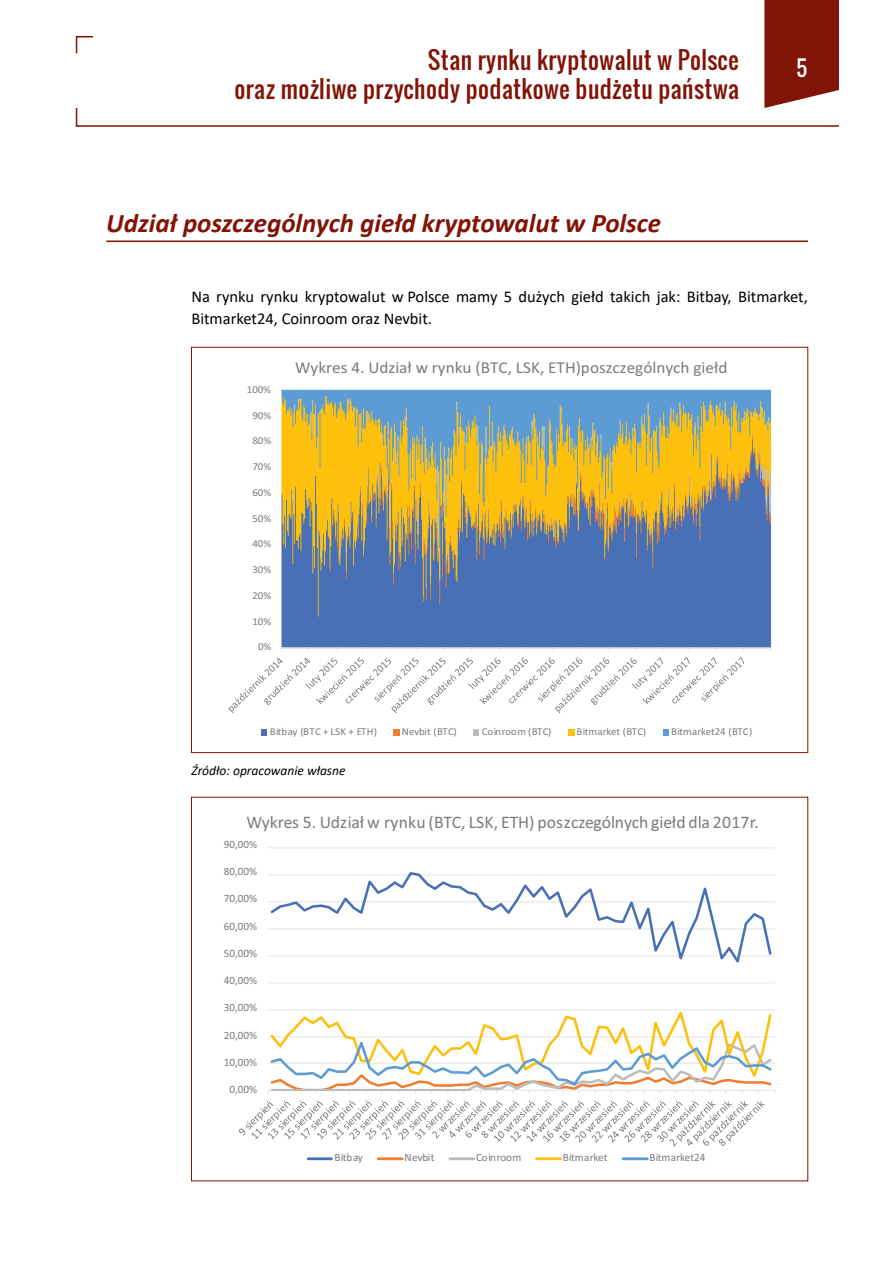
<style>
.page{position:relative;width:893px;height:1263px;background:#fff}
.page>*{position:absolute;margin:0;border:0;box-sizing:border-box;transform-origin:0 0}
.Heading_1{font:italic 700 27px "Calibri";color:#811307}
.t1{font:23.4px/29px "Oswald";letter-spacing:.02em;color:#811307;text-align:right}
.t2{font:21px "Oswald";color:#fff}
.t3{font:17.7px "Calibri";color:#7b7b7b}
.t4{font:16.65px "Calibri";color:#7b7b7b}
.t5{font:16.5px/22.5px "Calibri";color:#000}
.annotation_text{font:italic 13.5px "Calibri";color:#000}
.t6{font:11.25px "Calibri";letter-spacing:-.005em;color:#7b7b7b}
.t7{font:10.5px "Calibri";letter-spacing:-.005em;color:#7b7b7b}
</style>
<div class="page">
<svg style="left:75px;top:0;width:764px;height:127px"></svg>
<hr style="left:106px;top:241px;width:702px;height:1px;background:#811307">
<div style="left:281px;top:616px;width:490px;height:31px;background:#4770b6"></div>
<div style="left:281px;top:548px;width:490px;height:68px;background:#4770b6"></div>
<svg style="left:281px;top:390px;width:490px;height:158px;background:#ada566"></svg>
<hr style="left:281px;top:647px;width:490px;height:1px;background:#e3e3e3">
<svg style="left:228px;top:657px;width:516px;height:56px"></svg>
<svg style="left:262px;top:729px;width:5px;height:6px"></svg>
<svg style="left:393px;top:729px;width:6px;height:6px"></svg>
<svg style="left:474px;top:729px;width:5px;height:6px"></svg>
<svg style="left:568px;top:729px;width:6px;height:6px"></svg>
<svg style="left:663px;top:729px;width:6px;height:6px"></svg>
<hr style="left:268px;top:982px;width:507px;height:1px;background:#e3e3e3">
<hr style="left:268px;top:955px;width:507px;height:1px;background:#e3e3e3">
<hr style="left:268px;top:928px;width:507px;height:1px;background:#e3e3e3">
<hr style="left:268px;top:901px;width:507px;height:1px;background:#e3e3e3">
<hr style="left:268px;top:874px;width:507px;height:1px;background:#e3e3e3">
<hr style="left:268px;top:847px;width:507px;height:1px;background:#e3e3e3">
<svg style="left:268px;top:872px;width:505px;height:91px"></svg>
<svg style="left:268px;top:1009px;width:507px;height:85px"></svg>
<svg style="left:239px;top:1100px;width:526px;height:46px"></svg>
<hr style="left:308px;top:1157px;width:23px;height:3px;background:#4770b6">
<hr style="left:378px;top:1157px;width:24px;height:3px;background:#ee7e32">
<hr style="left:450px;top:1157px;width:24px;height:3px;background:#bcbcbb">
<hr style="left:536px;top:1157px;width:25px;height:3px;background:#fcc00d">
<hr style="left:623px;top:1157px;width:24px;height:3px;background:#5c9bd4">
<h2 class="t1" style="left:235px;top:45px;width:506px">Stan rynku kryptowalut w Polsce<br>oraz możliwe przychody podatkowe budżetu państwa</h2>
<h3 class="t2" style="left:796px;top:52px;width:12px">5</h3>
<h2 class="Heading_1" style="left:106px;top:204px;width:556px">Udział poszczególnych giełd kryptowalut w Polsce</h2>
<p class="t5" style="left:191px;top:285px;width:618px">Na rynku rynku kryptowalut w Polsce mamy 5 dużych giełd takich jak: Bitbay, Bitmarket,<br>Bitmarket24, Coinroom oraz Nevbit.</p>
<p class="t7" style="left:247px;top:382px;width:26px">100%</p>
<p class="t7" style="left:252px;top:408px;width:20px">90%</p>
<p class="t7" style="left:252px;top:434px;width:20px">80%</p>
<p class="t7" style="left:252px;top:459px;width:20px">70%</p>
<p class="t7" style="left:252px;top:485px;width:20px">60%</p>
<p class="t7" style="left:252px;top:511px;width:20px">50%</p>
<p class="t7" style="left:252px;top:537px;width:20px">40%</p>
<p class="t7" style="left:252px;top:562px;width:20px">30%</p>
<p class="t7" style="left:252px;top:588px;width:20px">20%</p>
<p class="t7" style="left:252px;top:614px;width:20px">10%</p>
<p class="t7" style="left:258px;top:640px;width:15px">0%</p>
<p class="t4" style="left:295px;top:355px;width:434px">Wykres 4. Udział w rynku (BTC, LSK, ETH)poszczególnych giełd</p>
<p class="t7" style="left:270px;top:724px;width:109px">Bitbay (BTC + LSK + ETH)</p>
<p class="t7" style="left:402px;top:724px;width:56px">Nevbit (BTC)</p>
<p class="t7" style="left:482px;top:724px;width:71px">Coinroom (BTC)</p>
<p class="t7" style="left:577px;top:724px;width:71px">Bitmarket (BTC)</p>
<p class="t7" style="left:671px;top:724px;width:83px">Bitmarket24 (BTC)</p>
<p class="annotation_text" style="left:191px;top:761px;width:156px">Źródło: opracowanie własne</p>
<p class="t3" style="left:246px;top:810px;width:514px">Wykres 5. Udział w rynku (BTC, LSK, ETH) poszczególnych giełd dla 2017r.</p>
<p class="t6" style="left:224px;top:836px;width:35px">90,00%</p>
<p class="t6" style="left:224px;top:863px;width:35px">80,00%</p>
<p class="t6" style="left:224px;top:891px;width:35px">70,00%</p>
<p class="t6" style="left:224px;top:918px;width:35px">60,00%</p>
<p class="t6" style="left:224px;top:945px;width:35px">50,00%</p>
<p class="t6" style="left:224px;top:972px;width:35px">40,00%</p>
<p class="t6" style="left:224px;top:1000px;width:35px">30,00%</p>
<p class="t6" style="left:224px;top:1027px;width:35px">20,00%</p>
<p class="t6" style="left:224px;top:1054px;width:35px">10,00%</p>
<p class="t6" style="left:230px;top:1082px;width:29px">0,00%</p>
<p class="t6" style="left:334px;top:1149px;width:30px">Bitbay</p>
<p class="t6" style="left:405px;top:1149px;width:31px">Nevbit</p>
<p class="t6" style="left:476px;top:1149px;width:47px">Coinroom</p>
<p class="t6" style="left:563px;top:1149px;width:46px">Bitmarket</p>
<p class="t6" style="left:649px;top:1149px;width:57px">Bitmarket24</p>
</div>
